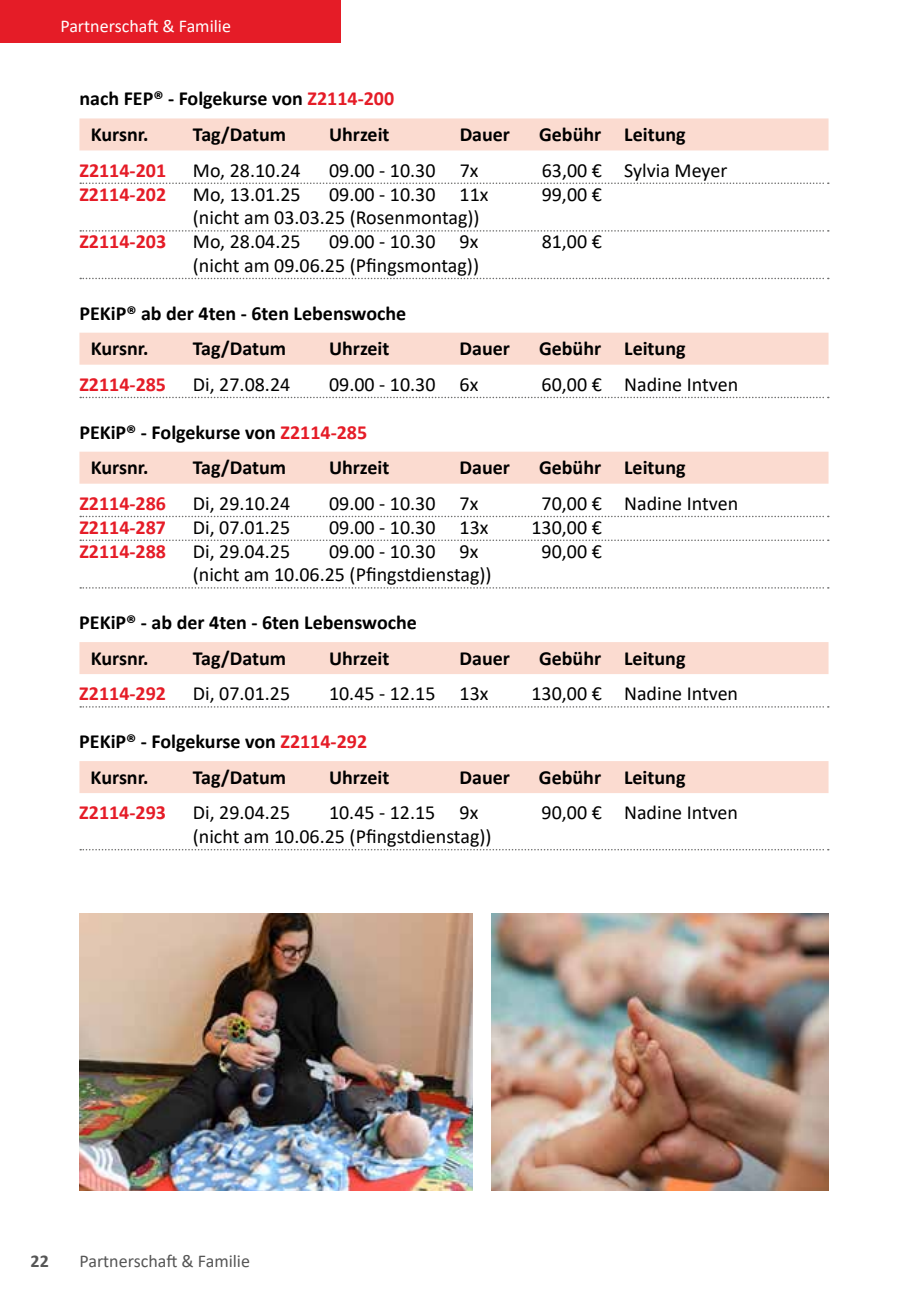
<style>
.page{position:relative;width:908px;height:1304px;background:#fff}
.page>*{position:absolute;margin:0;border:0;box-sizing:border-box;transform-origin:0 0}
.t1{font:20px "Calibri";color:#000}
.t2{font:700 20px/35.8px "Calibri";color:#000}
.t3{font:700 20px "Calibri";color:#e51c27}
.t4{font:18px "Calibri";color:#565656}
.t5{font:18px "Calibri";color:#fff}
.t6{font:700 18px "Calibri";color:#565656}
.s1{color:#e51c27}
</style>
<div class="page">
<div style="left:0;top:0;width:340px;height:43px;background:#e51c27"></div>
<div style="left:79px;top:118px;width:749px;height:32px;background:#fbdbd0"></div>
<svg style="left:80px;top:183px;width:748px;height:1px"></svg>
<svg style="left:80px;top:230px;width:748px;height:2px"></svg>
<svg style="left:80px;top:278px;width:748px;height:1px"></svg>
<div style="left:79px;top:333px;width:749px;height:32px;background:#fbdbd0"></div>
<svg style="left:80px;top:397px;width:748px;height:1px"></svg>
<div style="left:79px;top:452px;width:749px;height:32px;background:#fbdbd0"></div>
<svg style="left:80px;top:516px;width:748px;height:1px"></svg>
<svg style="left:80px;top:540px;width:748px;height:1px"></svg>
<svg style="left:80px;top:587px;width:748px;height:2px"></svg>
<div style="left:79px;top:642px;width:749px;height:32px;background:#fbdbd0"></div>
<svg style="left:80px;top:706px;width:748px;height:2px"></svg>
<div style="left:79px;top:761px;width:749px;height:32px;background:#fbdbd0"></div>
<svg style="left:80px;top:849px;width:748px;height:1px"></svg>
<img style="left:491px;top:913px;width:337px;height:278px">
<img style="left:79px;top:913px;width:393px;height:278px">
<p class="t5" style="left:60px;top:13px;width:172px">Partnerschaft &amp; Familie</p>
<p class="t2" style="left:91px;top:81px;width:305px;text-indent:-11px">nach FEP® - Folgekurse von <span class="s1">Z2114-200<br></span>Kursnr.</p>
<p class="t2" style="left:193px;top:116px;width:95px">Tag/Datum</p>
<p class="t2" style="left:329px;top:116px;width:62px">Uhrzeit</p>
<p class="t2" style="left:459px;top:116px;width:52px">Dauer</p>
<p class="t2" style="left:539px;top:116px;width:148px">Gebühr Leitung</p>
<p class="t3" style="left:79px;top:156px;width:88px">Z2114-201</p>
<p class="t1" style="left:193px;top:156px;width:109px">Mo, 28.10.24</p>
<p class="t1" style="left:329px;top:156px;width:151px">09.00 - 10.30 7x</p>
<p class="t1" style="left:541px;top:156px;width:187px">63,00 € Sylvia Meyer</p>
<p class="t3" style="left:79px;top:180px;width:88px">Z2114-202</p>
<p class="t1" style="left:193px;top:180px;width:109px">Mo, 13.01.25</p>
<p class="t1" style="left:329px;top:180px;width:161px">09.00 - 10.30 11x</p>
<p class="t1" style="left:541px;top:180px;width:62px">99,00 €</p>
<p class="t1" style="left:193px;top:204px;width:288px">(nicht am 03.03.25 (Rosenmontag))</p>
<p class="t3" style="left:79px;top:227px;width:88px">Z2114-203</p>
<p class="t1" style="left:193px;top:228px;width:109px">Mo, 28.04.25</p>
<p class="t1" style="left:329px;top:228px;width:151px">09.00 - 10.30 9x</p>
<p class="t1" style="left:541px;top:228px;width:62px">81,00 €</p>
<p class="t1" style="left:193px;top:252px;width:287px">(nicht am 09.06.25 (Pfingsmontag))</p>
<p class="t2" style="left:91px;top:295px;width:317px;text-indent:-11px">PEKiP® ab der 4ten - 6ten Lebenswoche<br>Kursnr.</p>
<p class="t2" style="left:193px;top:331px;width:95px">Tag/Datum</p>
<p class="t2" style="left:329px;top:331px;width:62px">Uhrzeit</p>
<p class="t2" style="left:459px;top:331px;width:52px">Dauer</p>
<p class="t2" style="left:539px;top:331px;width:148px">Gebühr Leitung</p>
<p class="t3" style="left:79px;top:370px;width:88px">Z2114-285</p>
<p class="t1" style="left:193px;top:371px;width:99px">Di, 27.08.24</p>
<p class="t1" style="left:329px;top:371px;width:151px">09.00 - 10.30 6x</p>
<p class="t1" style="left:541px;top:371px;width:198px">60,00 € Nadine Intven</p>
<p class="t2" style="left:91px;top:414px;width:278px;text-indent:-11px">PEKiP® - Folgekurse von <span class="s1">Z2114-285<br></span>Kursnr.</p>
<p class="t2" style="left:193px;top:450px;width:95px">Tag/Datum</p>
<p class="t2" style="left:329px;top:450px;width:62px">Uhrzeit</p>
<p class="t2" style="left:459px;top:450px;width:52px">Dauer</p>
<p class="t2" style="left:539px;top:450px;width:148px">Gebühr Leitung</p>
<p class="t3" style="left:79px;top:489px;width:88px">Z2114-286</p>
<p class="t1" style="left:193px;top:490px;width:99px">Di, 29.10.24</p>
<p class="t1" style="left:329px;top:490px;width:151px">09.00 - 10.30 7x</p>
<p class="t1" style="left:541px;top:490px;width:198px">70,00 € Nadine Intven</p>
<p class="t3" style="left:79px;top:513px;width:88px">Z2114-287</p>
<p class="t1" style="left:193px;top:513px;width:99px">Di, 07.01.25</p>
<p class="t1" style="left:329px;top:513px;width:161px">09.00 - 10.30 13x</p>
<p class="t1" style="left:531px;top:513px;width:72px">130,00 €</p>
<p class="t3" style="left:79px;top:537px;width:88px">Z2114-288</p>
<p class="t1" style="left:193px;top:537px;width:99px">Di, 29.04.25</p>
<p class="t1" style="left:329px;top:537px;width:151px">09.00 - 10.30 9x</p>
<p class="t1" style="left:541px;top:537px;width:62px">90,00 €</p>
<p class="t1" style="left:193px;top:561px;width:300px">(nicht am 10.06.25 (Pfingstdienstag))</p>
<p class="t2" style="left:91px;top:604px;width:327px;text-indent:-11px">PEKiP® - ab der 4ten - 6ten Lebenswoche<br>Kursnr.</p>
<p class="t2" style="left:193px;top:640px;width:95px">Tag/Datum</p>
<p class="t2" style="left:329px;top:640px;width:62px">Uhrzeit</p>
<p class="t2" style="left:459px;top:640px;width:52px">Dauer</p>
<p class="t2" style="left:538px;top:640px;width:148px">Gebühr Leitung</p>
<p class="t3" style="left:79px;top:680px;width:88px">Z2114-292</p>
<p class="t1" style="left:193px;top:680px;width:99px">Di, 07.01.25</p>
<p class="t1" style="left:329px;top:680px;width:161px">10.45 - 12.15 13x</p>
<p class="t1" style="left:531px;top:680px;width:208px">130,00 € Nadine Intven</p>
<p class="t2" style="left:91px;top:723px;width:278px;text-indent:-11px">PEKiP® - Folgekurse von <span class="s1">Z2114-292<br></span>Kursnr.</p>
<p class="t2" style="left:193px;top:759px;width:95px">Tag/Datum</p>
<p class="t2" style="left:329px;top:759px;width:62px">Uhrzeit</p>
<p class="t2" style="left:459px;top:759px;width:52px">Dauer</p>
<p class="t2" style="left:538px;top:759px;width:148px">Gebühr Leitung</p>
<p class="t3" style="left:79px;top:799px;width:88px">Z2114-293</p>
<p class="t1" style="left:193px;top:799px;width:99px">Di, 29.04.25</p>
<p class="t1" style="left:329px;top:799px;width:151px">10.45 - 12.15 9x</p>
<p class="t1" style="left:541px;top:799px;width:198px">90,00 € Nadine Intven</p>
<p class="t1" style="left:193px;top:823px;width:300px">(nicht am 10.06.25 (Pfingstdienstag))</p>
<p class="t6" style="left:31px;top:1249px;width:20px">22</p>
<p class="t4" style="left:79px;top:1249px;width:172px">Partnerschaft &amp; Familie</p>
</div>
